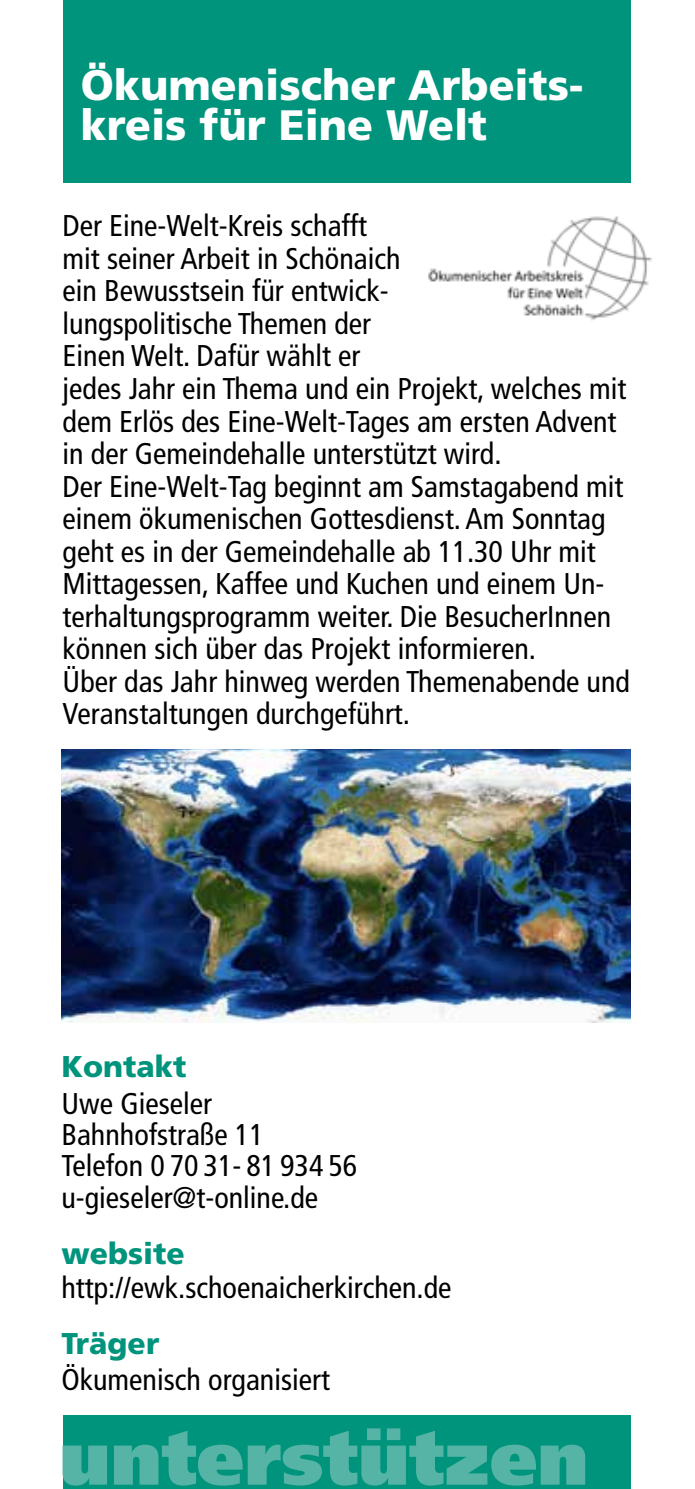
<style>
.page{position:relative;width:695px;height:1489px;background:#fff}
.page>*{position:absolute;margin:0;border:0;box-sizing:border-box;transform-origin:0 0}
.t1{font:900 75px "Frutiger";color:#56b4a6}
.t2{font:900 42.5px/40px "Frutiger";color:#fff}
.t3{font:condensed 30px/32.5px "Frutiger";color:#000}
.t4{font:900 30px "Frutiger";color:#00947d}
</style>
<div class="page">
<div style="left:63px;top:0;width:567px;height:182px;background:#00947d"></div>
<div style="left:63px;top:1415px;width:567px;height:73px;background:#00947d"></div>
<img style="left:428px;top:216px;width:224px;height:105px">
<img style="left:61px;top:749px;width:569px;height:273px">
<h2 class="t2" style="left:81px;top:64px;width:503px">Ökumenischer Arbeits&shy;kreis für Eine Welt</h2>
<p class="t3" style="left:63px;top:210px;width:568px">Der Eine-Welt-Kreis schafft<br>mit seiner Arbeit in Schönaich<br>ein Bewusstsein für entwick-<br>lungspolitische Themen der<br>Einen Welt. Dafür wählt er<br>jedes Jahr ein Thema und ein Projekt, welches mit dem Erlös des Eine-Welt-Tages am ersten Advent in der Gemeindehalle unterstützt wird.<br>Der Eine-Welt-Tag beginnt am Samstagabend mit einem ökumenischen Gottesdienst. Am Sonntag geht es in der Gemeindehalle ab 11.30 Uhr mit Mittagessen, Kaffee und Kuchen und einem Un&shy;terhaltungsprogramm weiter. Die BesucherInnen können sich über das Projekt informieren.<br>Über das Jahr hinweg werden Themenabende und Veranstaltungen durchgeführt.</p>
<p class="t4" style="left:61px;top:1048px;width:127px">Kontakt</p>
<p class="t3" style="left:61px;top:1087px;width:297px;line-height:31.2px">Uwe Gieseler<br>Bahnhofstraße 11<br>Telefon 0 70 31- 81 934 56 u-gieseler@t-online.de</p>
<p class="t4" style="left:61px;top:1234px;width:125px">website</p>
<p class="t3" style="left:61px;top:1271px;width:391px">http://ewk.schoenaicherkirchen.de</p>
<p class="t4" style="left:61px;top:1325px;width:99px">Träger</p>
<p class="t3" style="left:61px;top:1363px;width:270px">Ökumenisch organisiert</p>
<h1 class="t1" style="left:59px;top:1412px;width:531px">unterstützen</h1>
</div>
